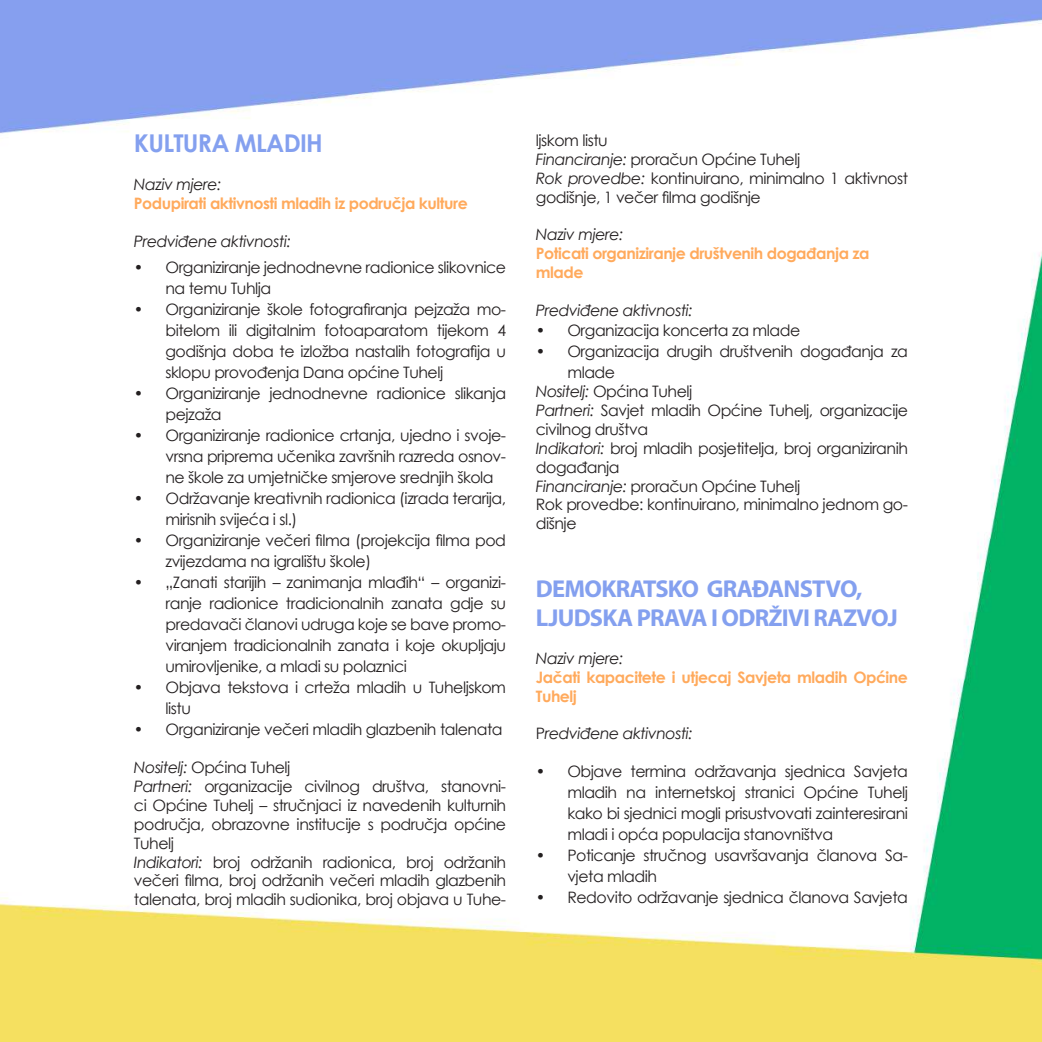
<style>
.page{position:relative;width:1042px;height:1042px;background:#fff}
.page>*{position:absolute;margin:0;border:0;box-sizing:border-box;transform-origin:0 0}
.t1{font:700 24.5px/29.4px "Myriad Pro";letter-spacing:-.03em;color:#84a0ef}
.t2{font:700 24.5px "Century Gothic";letter-spacing:-.03em;color:#84a0ef}
.t3{font:15.75px/21px "Century Gothic";letter-spacing:-.03em;color:#231f20}
.t4{font:700 15.75px/18.9px "Century Gothic";letter-spacing:-.03em;color:#ffaa5d}
.t5{font:italic 15.75px "Century Gothic";letter-spacing:-.03em;color:#231f20}
.s1{font-style:italic}
.s2{font-style:normal}
</style>
<div class="page">
<img style="left:2px;top:0;width:1040px;height:1040px">
<h1 class="t2" style="left:134px;top:125px;width:190px">KULTURA MLADIH</h1>
<p class="t5" style="left:134px;top:173px;width:89px">Naziv mjere:</p>
<p class="t4" style="left:134px;top:193px;width:335px">Podupirati aktivnosti mladih iz područja kulture</p>
<p class="t5" style="left:134px;top:230px;width:159px">Predviđene aktivnosti:</p>
<p class="t3" style="left:165px;top:257px;width:342px;text-indent:-32px">• Organiziranje jednodnevne radionice slikovnice na temu Tuhlja</p>
<p class="t3" style="left:165px;top:299px;width:342px;text-align:justify;text-indent:-32px">• Organiziranje škole fotografiranja pejzaža mo&shy;bitelom ili digitalnim fotoaparatom tijekom 4 godišnja doba te izložba nastalih fotografija u sklopu provođenja Dana općine Tuhelj</p>
<p class="t3" style="left:165px;top:383px;width:342px;text-indent:-32px">• Organiziranje jednodnevne radionice slikanja pejzaža</p>
<p class="t3" style="left:165px;top:425px;width:342px;text-align:justify;text-indent:-32px">• Organiziranje radionice crtanja, ujedno i svoje&shy;vrsna priprema učenika završnih razreda osnov&shy;ne škole za umjetničke smjerove srednjih škola</p>
<p class="t3" style="left:165px;top:488px;width:342px;text-indent:-32px">• Održavanje kreativnih radionica (izrada terarija, mirisnih svijeća i sl.)</p>
<p class="t3" style="left:165px;top:530px;width:342px;text-indent:-32px">• Organiziranje večeri filma (projekcija filma pod zvijezdama na igralištu škole)</p>
<p class="t3" style="left:165px;top:572px;width:342px;text-align:justify;text-indent:-32px">• „Zanati starijih – zanimanja mlađih“ – organizi&shy;ranje radionice tradicionalnih zanata gdje su predavači članovi udruga koje se bave promo&shy;viranjem tradicionalnih zanata i koje okupljaju umirovljenike, a mladi su polaznici</p>
<p class="t3" style="left:165px;top:677px;width:342px;text-indent:-32px">• Objava tekstova i crteža mladih u Tuheljskom listu</p>
<p class="t3" style="left:134px;top:719px;width:370px">• Organiziranje večeri mladih glazbenih talenata</p>
<p class="t3" style="left:134px;top:757px;width:374px;line-height:18.9px"><span class="s1">Nositelj:</span> Općina Tuhelj<br><span class="s1">Partneri:</span> organizacije civilnog društva, stanovni&shy;ci Općine Tuhelj – stručnjaci iz navedenih kulturnih područja, obrazovne institucije s područja općine Tuhelj<br><span class="s1">Indikatori:</span> broj održanih radionica, broj održanih večeri filma, broj održanih večeri mladih glazbenih talenata, broj mladih sudionika, broj objava u Tuhe-</p>
<p class="t3" style="left:536px;top:130px;width:374px;line-height:18.9px">ljskom listu<br><span class="s1">Financiranje:</span> proračun Općine Tuhelj<br><span class="s1">Rok provedbe:</span> kontinuirano, minimalno 1 aktivnost godišnje, 1 večer filma godišnje</p>
<p class="t5" style="left:536px;top:224px;width:89px">Naziv mjere:</p>
<p class="t4" style="left:536px;top:243px;width:335px">Poticati organiziranje društvenih događanja za mlade</p>
<p class="t5" style="left:536px;top:299px;width:159px">Predviđene aktivnosti:</p>
<p class="t3" style="left:536px;top:320px;width:266px">• Organizacija koncerta za mlade</p>
<p class="t3" style="left:567px;top:341px;width:342px;text-indent:-32px">• Organizacija drugih društvenih događanja za mlade</p>
<p class="t3" style="left:536px;top:382px;width:374px;line-height:18.9px"><span class="s1">Nositelj:</span> Općina Tuhelj<br><span class="s1">Partneri:</span> Savjet mladih Općine Tuhelj, organizacije civilnog društva<br><span class="s1">Indikatori:</span> broj mladih posjetitelja, broj organiziranih događanja<br><span class="s1">Financiranje:</span> proračun Općine Tuhelj<br>Rok provedbe: kontinuirano, minimalno jednom go&shy;dišnje</p>
<h1 class="t1" style="left:536px;top:573px;width:364px">DEMOKRATSKO GRAĐANSTVO,<br>LJUDSKA PRAVA I ODRŽIVI RAZVOJ</h1>
<p class="t5" style="left:536px;top:647px;width:89px">Naziv mjere:</p>
<p class="t4" style="left:536px;top:667px;width:374px">Jačati kapacitete i utjecaj Savjeta mladih Općine<br>Tuhelj</p>
<p class="t5" style="left:536px;top:723px;width:159px"><span class="s2">P</span>redviđene aktivnosti:</p>
<p class="t3" style="left:567px;top:761px;width:342px;text-align:justify;text-indent:-32px">• Objave termina održavanja sjednica Savjeta mladih na internetskoj stranici Općine Tuhelj kako bi sjednici mogli prisustvovati zainteresirani mladi i opća populacija stanovništva</p>
<p class="t3" style="left:567px;top:845px;width:342px;text-indent:-32px">• Poticanje stručnog usavršavanja članova Sa&shy;vjeta mladih</p>
<p class="t3" style="left:536px;top:887px;width:374px">• Redovito održavanje sjednica članova Savjeta</p>
</div>
